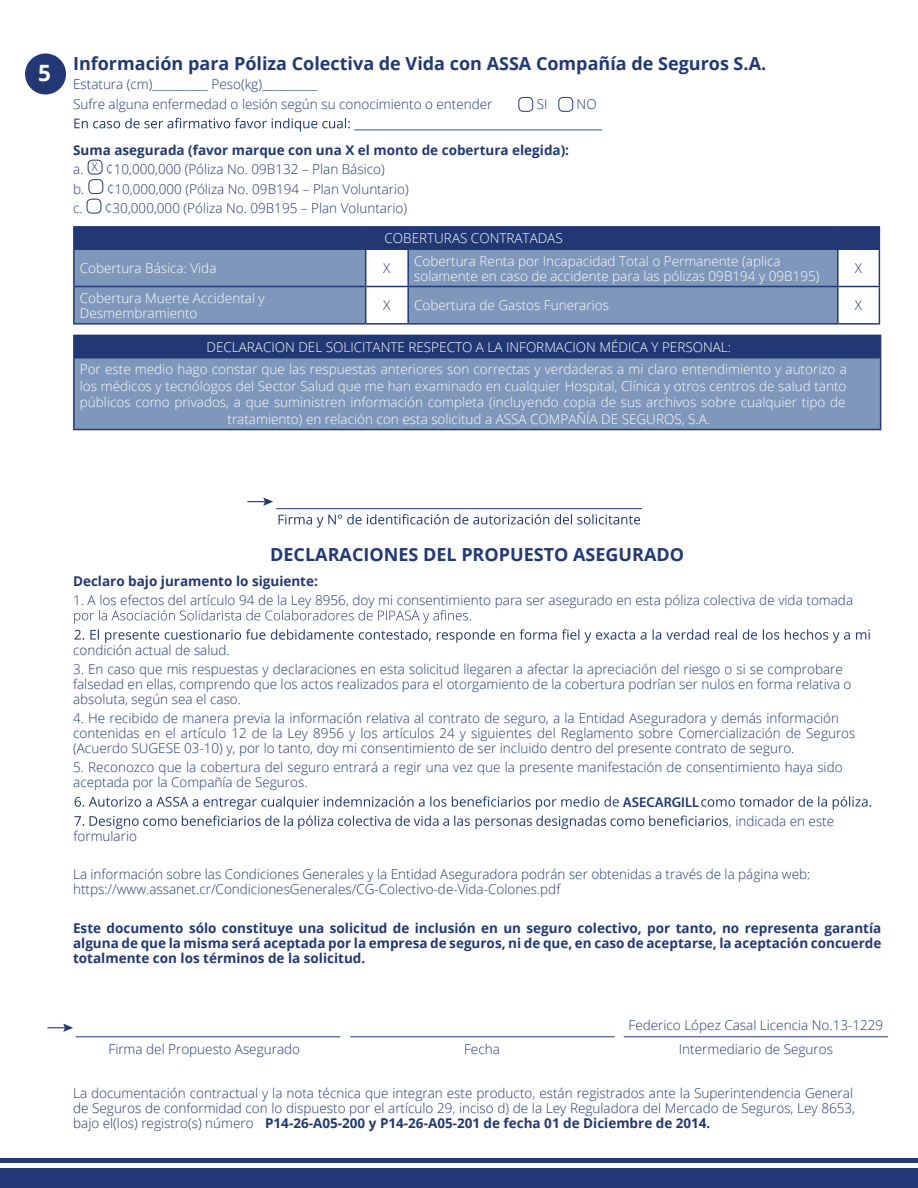
<style>
.page{position:relative;width:918px;height:1188px;background:#fff}
.page>*{position:absolute;margin:0;border:0;box-sizing:border-box;transform-origin:0 0}
.t1{font:700 22.5px "Open Sans";color:#fff}
.t2{font:700 18px "Open Sans";color:#213874}
.t3{font:600 14.25px "Myriad Pro";color:#213874}
.t4{font:300 13.5px/15px "Open Sans";color:#213874}
.t5{font:300 13.5px/15px "Open Sans";color:#fff}
.t6{font:700 13.5px/15px "Open Sans";color:#213874;text-align:justify}
.t7{font:300 12px "Open Sans";color:#213874}
.s1{font-weight:700}
</style>
<div class="page">
<div style="left:25px;top:53px;width:41px;height:42px;background:#213874;border-radius:50%"></div>
<div style="left:0;top:1168px;width:918px;height:20px;background:#213874"></div>
<hr style="left:0;top:1158px;width:918px;height:4px;background:#213874">
<div style="left:518px;top:97px;width:15px;height:15px;border:1px solid #213874;border-radius:5px"></div>
<div style="left:558px;top:97px;width:15px;height:15px;border:1px solid #213874;border-radius:5px"></div>
<svg style="left:74px;top:118px;width:528px;height:14px"></svg>
<svg style="left:74px;top:610px;width:796px;height:33px"></svg>
<svg style="left:75px;top:796px;width:796px;height:33px"></svg>
<div style="left:88px;top:160px;width:14px;height:14px;border:1px solid #213874;border-radius:5px"></div>
<div style="left:88px;top:179px;width:15px;height:15px;border:1px solid #213874;border-radius:5px"></div>
<div style="left:87px;top:199px;width:14px;height:14px;border:1px solid #213874;border-radius:5px"></div>
<div style="left:74px;top:227px;width:805px;height:22px;background:#213874"></div>
<svg style="left:75px;top:250px;width:762px;height:73px;fill:#7f97bb"></svg>
<hr style="left:73px;top:248px;width:293px;height:2px;background:#213874">
<hr style="left:73px;top:286px;width:293px;height:1px;background:#213874">
<hr style="left:366px;top:286px;width:42px;height:1px;background:#213874">
<hr style="left:408px;top:286px;width:430px;height:1px;background:#213874">
<hr style="left:838px;top:286px;width:42px;height:1px;background:#213874">
<hr style="left:73px;top:226px;width:293px;height:2px;background:#213874">
<hr style="left:73px;top:228px;width:2px;height:20px;background:#213874">
<hr style="left:366px;top:226px;width:42px;height:2px;background:#213874">
<hr style="left:408px;top:226px;width:430px;height:2px;background:#213874">
<hr style="left:838px;top:226px;width:42px;height:2px;background:#213874">
<svg style="left:879px;top:228px;width:1px;height:20px"></svg>
<hr style="left:73px;top:250px;width:2px;height:36px;background:#213874">
<hr style="left:73px;top:287px;width:2px;height:36px;background:#213874">
<hr style="left:73px;top:323px;width:293px;height:2px;background:#213874">
<hr style="left:366px;top:248px;width:42px;height:2px;background:#213874">
<hr style="left:365px;top:250px;width:1px;height:36px;background:#213874">
<hr style="left:365px;top:287px;width:1px;height:36px;background:#213874">
<hr style="left:366px;top:323px;width:42px;height:2px;background:#213874">
<hr style="left:408px;top:248px;width:430px;height:2px;background:#213874">
<hr style="left:407px;top:250px;width:2px;height:36px;background:#213874">
<hr style="left:407px;top:287px;width:2px;height:36px;background:#213874">
<hr style="left:408px;top:323px;width:430px;height:2px;background:#213874">
<hr style="left:838px;top:248px;width:42px;height:2px;background:#213874">
<hr style="left:837px;top:250px;width:2px;height:36px;background:#213874">
<hr style="left:879px;top:250px;width:1px;height:36px;background:#213874">
<hr style="left:837px;top:287px;width:2px;height:36px;background:#213874">
<hr style="left:879px;top:287px;width:1px;height:36px;background:#213874">
<hr style="left:838px;top:323px;width:42px;height:2px;background:#213874">
<div style="left:74px;top:335px;width:807px;height:23px;background:#213874"></div>
<div style="left:74px;top:358px;width:807px;height:72px;background:#7f97bb"></div>
<hr style="left:73px;top:358px;width:2px;height:71px;background:#213874">
<hr style="left:880px;top:358px;width:1px;height:71px;background:#213874">
<hr style="left:73px;top:429px;width:808px;height:1px;background:#213874">
<hr style="left:73px;top:335px;width:808px;height:1px;background:#213874">
<hr style="left:73px;top:336px;width:2px;height:21px;background:#213874">
<hr style="left:73px;top:357px;width:807px;height:1px;background:#213874">
<svg style="left:279px;top:514px;width:361px;height:14px"></svg>
<hr style="left:276px;top:508px;width:366px;height:1px;background:#213874">
<hr style="left:76px;top:1036px;width:264px;height:1px;background:#213874">
<hr style="left:350px;top:1036px;width:265px;height:1px;background:#213874">
<hr style="left:624px;top:1036px;width:264px;height:1px;background:#213874">
<svg style="left:47px;top:1024px;width:26px;height:8px"></svg>
<svg style="left:247px;top:497px;width:26px;height:9px"></svg>
<h1 class="t1" style="left:38px;top:57px;width:14px">5</h1>
<h2 class="t2" style="left:73px;top:51px;width:695px">Información para Póliza Colectiva de Vida con ASSA Compañía de Seguros S.A.</h2>
<p class="t4" style="left:73px;top:74px;width:421px;line-height:19.5px">Estatura (cm)__________ Peso(kg)__________<br>Sufre alguna enfermedad o lesión según su conocimiento o entender</p>
<p class="t4" style="left:537px;top:96px;width:12px">SI</p>
<p class="t4" style="left:577px;top:96px;width:22px">NO</p>
<p class="t6" style="left:73px;top:142px;width:497px">Suma asegurada (favor marque con una X el monto de cobertura elegida):</p>
<p class="t4" style="left:73px;top:159px;width:337px;line-height:19.5px">a. ¢10,000,000 (Póliza No. 09B132 – Plan Básico)<br>b. ¢10,000,000 (Póliza No. 09B194 – Plan Voluntario) c. ¢30,000,000 (Póliza No. 09B195 – Plan Voluntario)</p>
<p class="t5" style="left:385px;top:230px;width:180px">COBERTURAS CONTRATADAS</p>
<p class="t5" style="left:80px;top:260px;width:138px">Cobertura Básica: Vida</p>
<p class="t4" style="left:383px;top:260px;width:9px">X</p>
<p class="t7" style="left:92px;top:159px;width:8px">X</p>
<p class="t5" style="left:414px;top:253px;width:407px">Cobertura Renta por Incapacidad Total o Permanente (aplica solamente en caso de accidente para las pólizas 09B194 y 09B195)</p>
<p class="t4" style="left:855px;top:260px;width:9px">X</p>
<p class="t5" style="left:80px;top:290px;width:186px">Cobertura Muerte Accidental y<br>Desmembramiento</p>
<p class="t4" style="left:383px;top:298px;width:9px">X</p>
<p class="t5" style="left:414px;top:298px;width:196px">Cobertura de Gastos Funerarios</p>
<p class="t4" style="left:855px;top:298px;width:9px">X</p>
<p class="t5" style="left:80px;top:335px;width:769px;line-height:22.4px;text-indent:127px">DECLARACION DEL SOLICITANTE RESPECTO A LA INFORMACION MÉDICA Y PERSONAL:<br>Por este medio hago constar que las respuestas anteriores son correctas y verdaderas a mi claro entendimiento y autorizo a</p>
<p class="t5" style="left:80px;top:378px;width:768px">los médicos y tecnólogos del Sector Salud que me han examinado en cualquier Hospital, Clínica y otros centros de salud tanto</p>
<p class="t5" style="left:80px;top:394px;width:767px">públicos como privados, a que suministren información completa (incluyendo copia de sus archivos sobre cualquier tipo de</p>
<p class="t5" style="left:227px;top:411px;width:484px">tratamiento) en relación con esta solicitud a ASSA COMPAÑÍA DE SEGUROS, S.A.</p>
<h2 class="t2" style="left:270px;top:542px;width:415px">DECLARACIONES DEL PROPUESTO ASEGURADO</h2>
<p class="t6" style="left:73px;top:573px;width:246px">Declaro bajo juramento lo siguiente:</p>
<p class="t4" style="left:73px;top:593px;width:782px">1. A los efectos del artículo 94 de la Ley 8956, doy mi consentimiento para ser asegurado en esta póliza colectiva de vida tomada</p>
<p class="t4" style="left:73px;top:642px;width:158px">condición actual de salud.</p>
<p class="t4" style="left:73px;top:661px;width:780px">3. En caso que mis respuestas y declaraciones en esta solicitud llegaren a afectar la apreciación del riesgo o si se comprobare falsedad en ellas, comprendo que los actos realizados para el otorgamiento de la cobertura podrían ser nulos en forma relativa o absoluta, según sea el caso.</p>
<p class="t4" style="left:73px;top:710px;width:784px">4. He recibido de manera previa la información relativa al contrato de seguro, a la Entidad Aseguradora y demás información contenidas en el artículo 12 de la Ley 8956 y los artículos 24 y siguientes del Reglamento sobre Comercialización de Seguros (Acuerdo SUGESE 03-10) y, por lo tanto, doy mi consentimiento de ser incluido dentro del presente contrato de seguro.</p>
<p class="t4" style="left:73px;top:760px;width:771px">5. Reconozco que la cobertura del seguro entrará a regir una vez que la presente manifestación de consentimiento haya sido aceptada por la Compañía de Seguros.</p>
<p class="t4" style="left:73px;top:828px;width:65px">formulario</p>
<p class="t3" style="left:623px;top:793px;width:78px">ASECARGILL</p>
<p class="t4" style="left:729px;top:813px;width:107px">, indicada en este</p>
<p class="t4" style="left:73px;top:867px;width:739px">La información sobre las Condiciones Generales y la Entidad Aseguradora podrán ser obtenidas a través de la página web: https://www.assanet.cr/CondicionesGenerales/CG-Colectivo-de-Vida-Colones.pdf</p>
<p class="t6" style="left:73px;top:920px;width:810px">Este documento sólo constituye una solicitud de inclusión en un seguro colectivo, por tanto, no representa garantía alguna de que la misma será aceptada por la empresa de seguros, ni de que, en caso de aceptarse, la aceptación concuerde totalmente con los términos de la solicitud.</p>
<p class="t4" style="left:629px;top:1018px;width:256px">Federico López Casal Licencia No.13-1229</p>
<p class="t4" style="left:109px;top:1041px;width:193px">Firma del Propuesto Asegurado</p>
<p class="t4" style="left:464px;top:1041px;width:37px">Fecha</p>
<p class="t4" style="left:679px;top:1041px;width:156px">Intermediario de Seguros</p>
<p class="t4" style="left:73px;top:1085px;width:784px">La documentación contractual y la nota técnica que integran este producto, están registrados ante la Superintendencia General de Seguros de conformidad con lo dispuesto por el artículo 29, inciso d) de la Ley Reguladora del Mercado de Seguros, Ley 8653, bajo el(los) registro(s) número <span class="s1">P14-26-A05-200 y P14-26-A05-201 de fecha 01 de Diciembre de 2014.</span></p>
</div>
